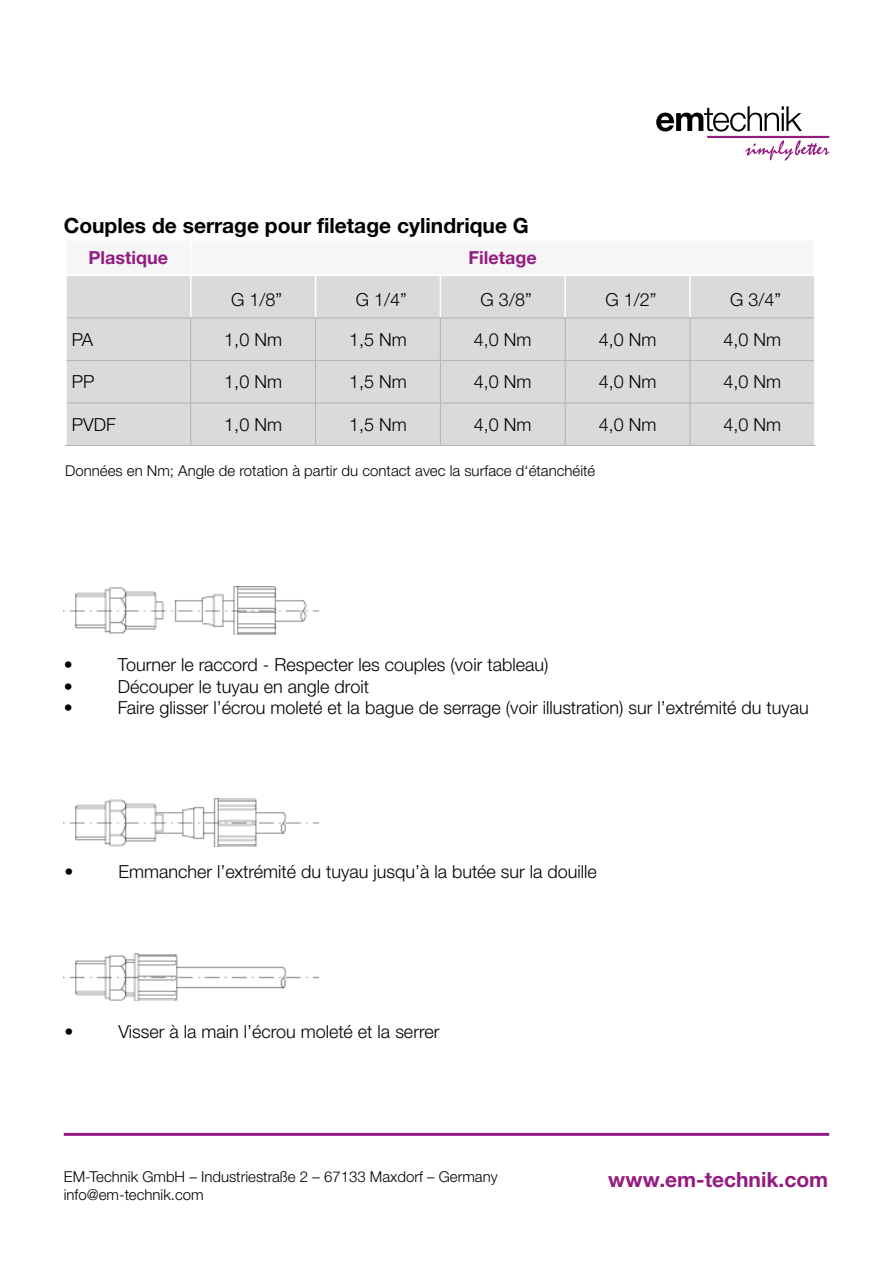
<style>
.page{position:relative;width:893px;height:1263px;background:#fff}
.page>*{position:absolute;margin:0;border:0;box-sizing:border-box;transform-origin:0 0}
.t1{font:700 21px "Helvetica Neue LTW1 G";color:#000}
.t2{font:700 21px "Helvetica Neue LTW1 G";color:#941c81}
.t3{font:300 18px "Helvetica Neue LTW1 G";color:#000}
.t4{font:700 18px "Helvetica Neue LTW1 G";color:#941c81}
.t5{font:300 15px/18px "Helvetica Neue LTW1 G";color:#000}
</style>
<div class="page">
<svg style="left:656px;top:106px;width:173px;height:55px"></svg>
<hr style="left:64px;top:1133px;width:765px;height:3px;background:#941c81">
<img style="left:64px;top:587px;width:255px;height:47px">
<img style="left:64px;top:799px;width:255px;height:47px">
<img style="left:64px;top:953px;width:255px;height:48px">
<div style="left:67px;top:276px;width:747px;height:169px;background:#dadada"></div>
<hr style="left:190px;top:276px;width:1px;height:41px;background:#fff">
<hr style="left:315px;top:276px;width:1px;height:41px;background:#fff">
<hr style="left:440px;top:276px;width:1px;height:41px;background:#fff">
<hr style="left:564px;top:276px;width:2px;height:41px;background:#fff">
<hr style="left:689px;top:276px;width:2px;height:41px;background:#fff">
<hr style="left:67px;top:317px;width:124px;height:1px;background:#b3b2b2">
<hr style="left:191px;top:317px;width:125px;height:1px;background:#b3b2b2">
<hr style="left:190px;top:318px;width:1px;height:42px;background:#b3b2b2">
<hr style="left:316px;top:317px;width:124px;height:1px;background:#b3b2b2">
<hr style="left:315px;top:318px;width:1px;height:42px;background:#b3b2b2">
<hr style="left:440px;top:317px;width:125px;height:1px;background:#b3b2b2">
<hr style="left:440px;top:318px;width:1px;height:42px;background:#b3b2b2">
<hr style="left:565px;top:317px;width:125px;height:1px;background:#b3b2b2">
<hr style="left:565px;top:318px;width:1px;height:42px;background:#b3b2b2">
<hr style="left:690px;top:317px;width:124px;height:1px;background:#b3b2b2">
<hr style="left:690px;top:318px;width:1px;height:42px;background:#b3b2b2">
<hr style="left:67px;top:360px;width:124px;height:1px;background:#b3b2b2">
<hr style="left:191px;top:360px;width:125px;height:1px;background:#b3b2b2">
<hr style="left:190px;top:361px;width:1px;height:41px;background:#b3b2b2">
<hr style="left:316px;top:360px;width:124px;height:1px;background:#b3b2b2">
<hr style="left:315px;top:361px;width:1px;height:41px;background:#b3b2b2">
<hr style="left:440px;top:360px;width:125px;height:1px;background:#b3b2b2">
<hr style="left:440px;top:361px;width:1px;height:41px;background:#b3b2b2">
<hr style="left:565px;top:360px;width:125px;height:1px;background:#b3b2b2">
<hr style="left:565px;top:361px;width:1px;height:41px;background:#b3b2b2">
<hr style="left:690px;top:360px;width:124px;height:1px;background:#b3b2b2">
<hr style="left:690px;top:361px;width:1px;height:41px;background:#b3b2b2">
<hr style="left:67px;top:402px;width:124px;height:1px;background:#b3b2b2">
<hr style="left:191px;top:402px;width:125px;height:1px;background:#b3b2b2">
<hr style="left:190px;top:403px;width:1px;height:42px;background:#b3b2b2">
<hr style="left:316px;top:402px;width:124px;height:1px;background:#b3b2b2">
<hr style="left:315px;top:403px;width:1px;height:42px;background:#b3b2b2">
<hr style="left:440px;top:402px;width:125px;height:1px;background:#b3b2b2">
<hr style="left:440px;top:403px;width:1px;height:42px;background:#b3b2b2">
<hr style="left:565px;top:402px;width:125px;height:1px;background:#b3b2b2">
<hr style="left:565px;top:403px;width:1px;height:42px;background:#b3b2b2">
<hr style="left:690px;top:402px;width:124px;height:1px;background:#b3b2b2">
<hr style="left:690px;top:403px;width:1px;height:42px;background:#b3b2b2">
<hr style="left:65px;top:445px;width:126px;height:1px;background:#b3b2b2">
<hr style="left:191px;top:445px;width:125px;height:1px;background:#b3b2b2">
<hr style="left:316px;top:445px;width:124px;height:1px;background:#b3b2b2">
<hr style="left:440px;top:445px;width:125px;height:1px;background:#b3b2b2">
<hr style="left:565px;top:445px;width:125px;height:1px;background:#b3b2b2">
<hr style="left:690px;top:445px;width:125px;height:1px;background:#b3b2b2">
<div style="left:72px;top:333px;width:113px;height:18px;background:#dadada"></div>
<div style="left:197px;top:333px;width:113px;height:18px;background:#dadada"></div>
<div style="left:322px;top:333px;width:112px;height:18px;background:#dadada"></div>
<div style="left:446px;top:333px;width:113px;height:18px;background:#dadada"></div>
<div style="left:571px;top:333px;width:113px;height:18px;background:#dadada"></div>
<div style="left:696px;top:333px;width:113px;height:18px;background:#dadada"></div>
<div style="left:72px;top:375px;width:113px;height:18px;background:#dadada"></div>
<div style="left:197px;top:375px;width:113px;height:18px;background:#dadada"></div>
<div style="left:322px;top:375px;width:112px;height:18px;background:#dadada"></div>
<div style="left:446px;top:375px;width:113px;height:18px;background:#dadada"></div>
<div style="left:571px;top:375px;width:113px;height:18px;background:#dadada"></div>
<div style="left:696px;top:375px;width:113px;height:18px;background:#dadada"></div>
<div style="left:72px;top:418px;width:113px;height:18px;background:#dadada"></div>
<div style="left:197px;top:418px;width:113px;height:18px;background:#dadada"></div>
<div style="left:322px;top:418px;width:112px;height:18px;background:#dadada"></div>
<div style="left:446px;top:418px;width:113px;height:18px;background:#dadada"></div>
<div style="left:571px;top:418px;width:113px;height:18px;background:#dadada"></div>
<div style="left:696px;top:418px;width:113px;height:18px;background:#dadada"></div>
<p class="t1" style="left:64px;top:212px;width:467px">Couples de serrage pour filetage cylindrique G</p>
<p class="t4" style="left:89px;top:247px;width:81px">Plastique</p>
<p class="t4" style="left:469px;top:247px;width:70px">Filetage</p>
<p class="t3" style="left:231px;top:289px;width:53px">G 1/8”</p>
<p class="t3" style="left:356px;top:289px;width:53px">G 1/4”</p>
<p class="t3" style="left:481px;top:289px;width:53px">G 3/8”</p>
<p class="t3" style="left:605px;top:289px;width:53px">G 1/2”</p>
<p class="t3" style="left:730px;top:289px;width:53px">G 3/4”</p>
<p class="t3" style="left:72px;top:328px;width:23px">PA</p>
<p class="t3" style="left:224px;top:328px;width:59px">1,0 Nm</p>
<p class="t3" style="left:349px;top:328px;width:59px">1,5 Nm</p>
<p class="t3" style="left:474px;top:328px;width:59px">4,0 Nm</p>
<p class="t3" style="left:599px;top:328px;width:59px">4,0 Nm</p>
<p class="t3" style="left:724px;top:328px;width:59px">4,0 Nm</p>
<p class="t3" style="left:72px;top:371px;width:24px">PP</p>
<p class="t3" style="left:224px;top:371px;width:59px">1,0 Nm</p>
<p class="t3" style="left:349px;top:371px;width:59px">1,5 Nm</p>
<p class="t3" style="left:474px;top:371px;width:59px">4,0 Nm</p>
<p class="t3" style="left:599px;top:371px;width:59px">4,0 Nm</p>
<p class="t3" style="left:724px;top:371px;width:59px">4,0 Nm</p>
<p class="t3" style="left:72px;top:413px;width:46px">PVDF</p>
<p class="t3" style="left:224px;top:413px;width:59px">1,0 Nm</p>
<p class="t3" style="left:349px;top:413px;width:59px">1,5 Nm</p>
<p class="t3" style="left:474px;top:413px;width:59px">4,0 Nm</p>
<p class="t3" style="left:599px;top:413px;width:59px">4,0 Nm</p>
<p class="t3" style="left:724px;top:413px;width:59px">4,0 Nm</p>
<p class="t5" style="left:65px;top:461px;width:531px">Données en Nm; Angle de rotation à partir du contact avec la surface d‘étanchéité</p>
<p class="t3" style="left:64px;top:654px;width:10px">•</p>
<p class="t3" style="left:118px;top:654px;width:432px">Tourner le raccord - Respecter les couples (voir tableau)</p>
<p class="t3" style="left:64px;top:675px;width:10px">•</p>
<p class="t3" style="left:118px;top:675px;width:253px">Découper le tuyau en angle droit</p>
<p class="t3" style="left:64px;top:697px;width:10px">•</p>
<p class="t3" style="left:118px;top:697px;width:693px">Faire glisser l’écrou moleté et la bague de serrage (voir illustration) sur l’extrémité du tuyau</p>
<p class="t3" style="left:64px;top:861px;width:10px">•</p>
<p class="t3" style="left:118px;top:861px;width:480px">Emmancher l’extrémité du tuyau jusqu’à la butée sur la douille</p>
<p class="t3" style="left:64px;top:1020px;width:10px">•</p>
<p class="t3" style="left:118px;top:1020px;width:323px">Visser à la main l’écrou moleté et la serrer</p>
<p class="t5" style="left:64px;top:1168px;width:435px">EM-Technik GmbH – Industriestraße 2 – 67133 Maxdorf – Germany info@em-technik.com</p>
<p class="t2" style="left:608px;top:1166px;width:222px">www.em-technik.com</p>
</div>
